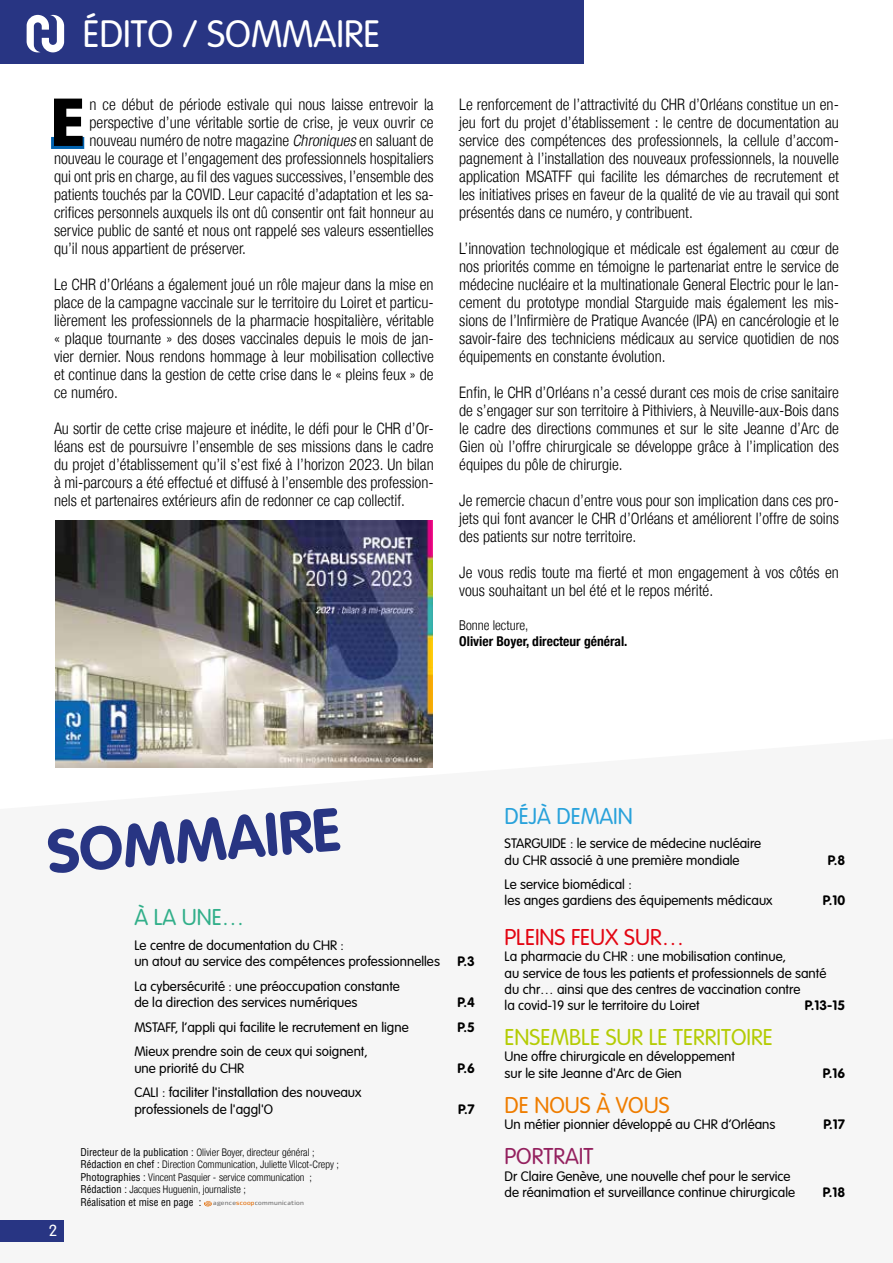
<style>
.page{position:relative;width:893px;height:1263px;background:#fff}
.page>*{position:absolute;margin:0;border:0;box-sizing:border-box;transform-origin:0 0}
.Texte_courant___lett{font:900 condensed 66.3px "Helvetica Neue";color:#000}
.t1{font:700 60px "VAG Rounded Std";color:#283583}
.t2{font:300 37.5px "VAG Rounded Std";color:#fff}
.t3{font:300 22.5px "VAG Rounded Std";color:#b4cc04}
.t4{font:300 22.5px "VAG Rounded Std";color:#e30613}
.t5{font:300 22.5px "VAG Rounded Std";color:#ef7d00}
.t6{font:300 22.5px "VAG Rounded Std";color:#29a2db}
.t7{font:300 22.5px "VAG Rounded Std";color:#94215f}
.t8{font:300 22.5px "VAG Rounded Std";color:#32af8a}
.Texte_courant{font:300 condensed 15.9px/18px "Helvetica Neue LT Std";color:#000;text-align:justify}
.Texte_courant___lett-2{font:300 condensed 15.9px "Helvetica Neue LT Std";color:#000}
.t9{font:300 15.9px "VAG Rounded Std";color:#fff}
.t10{font:300 13.5px/16.2px "VAG Rounded Std";color:#000}
.t11{font:700 13.5px "VAG Rounded Std";color:#000}
.t12{font:700 condensed 13.5px "Helvetica Neue";color:#000}
.t13{font:300 condensed 13.5px "Helvetica Neue LT Std";color:#000}
.t14{font:300 condensed 10.5px "Helvetica Neue LT Std";color:#000}
.t15{font:condensed 10.5px "Helvetica";color:#000}
.t16{font:600 6.3px "Hackman";letter-spacing:.045em;color:#706f6f}
.s1{font-style:italic}
.s2{font-family:"Helvetica";font-weight:400}
.s3{color:#e16a03}
</style>
<div class="page">
<div style="left:0;top:0;width:584px;height:64px;background:#283583"></div>
<svg style="left:27px;top:15px;width:37px;height:37px"></svg>
<div style="left:51px;top:137px;width:33px;height:12px;background:#0061ad"></div>
<div style="left:0;top:1220px;width:64px;height:22px;background:#283583"></div>
<svg style="left:204px;top:1201px;width:8px;height:5px"></svg>
<img style="left:55px;top:521px;width:377px;height:246px">
<h3 class="t2" style="left:83px;top:13px;width:299px">ÉDITO / SOMMAIRE</h3>
<p class="Texte_courant___lett" style="left:51px;top:68px;width:35px">E</p>
<p class="Texte_courant___lett-2" style="left:90px;top:95px;width:346px">n ce début de période estivale qui nous laisse entrevoir la</p>
<p class="Texte_courant___lett-2" style="left:90px;top:113px;width:346px">perspective d’une véritable sortie de crise, je veux ouvrir ce</p>
<p class="Texte_courant___lett-2" style="left:90px;top:131px;width:346px">nouveau numéro de notre magazine <span class="s1">Chroniques</span> en saluant de</p>
<p class="Texte_courant___lett-2" style="left:54px;top:149px;width:381px">nouveau le courage et l’engagement des professionnels hospitaliers</p>
<p class="Texte_courant___lett-2" style="left:54px;top:167px;width:381px">qui ont pris en charge, au fil des vagues successives, l’ensemble des</p>
<p class="Texte_courant___lett-2" style="left:54px;top:185px;width:381px">patients touchés par la COVID. Leur capacité d’adaptation et les sa-</p>
<p class="Texte_courant___lett-2" style="left:54px;top:203px;width:381px">crifices personnels auxquels ils ont dû consentir ont fait honneur au</p>
<p class="Texte_courant___lett-2" style="left:54px;top:221px;width:381px">service public de santé et nous ont rappelé ses valeurs essentielles</p>
<p class="Texte_courant___lett-2" style="left:54px;top:239px;width:194px">qu’il nous appartient de préserver.</p>
<p class="Texte_courant" style="left:54px;top:275px;width:381px">Le CHR d’Orléans a également joué un rôle majeur dans la mise en place de la campagne vaccinale sur le territoire du Loiret et particu&shy;lièrement les professionnels de la pharmacie hospitalière, véritable « plaque tournante » des doses vaccinales depuis le mois de jan&shy;vier dernier. Nous rendons hommage à leur mobilisation collective et continue dans la gestion de cette crise dans le « pleins feux » de ce numéro.</p>
<p class="Texte_courant" style="left:54px;top:419px;width:381px">Au sortir de cette crise majeure et inédite, le défi pour le CHR d’Or&shy;léans est de poursuivre l’ensemble de ses missions dans le cadre du projet d’établissement qu’il s’est fixé à l’horizon 2023. Un bilan à mi-parcours a été effectué et diffusé à l’ensemble des profession&shy;nels et partenaires extérieurs afin de redonner ce cap collectif.</p>
<p class="Texte_courant" style="left:459px;top:95px;width:381px">Le renforcement de l’attractivité du CHR d’Orléans constitue un en&shy;jeu fort du projet d’établissement : le centre de documentation au service des compétences des professionnels, la cellule d’accom&shy;pagnement à l’installation des nouveaux professionnels, la nouvelle application MSATFF qui facilite les démarches de recrutement et les initiatives prises en faveur de la qualité de vie au travail qui sont présentés dans ce numéro, y contribuent.</p>
<p class="Texte_courant" style="left:459px;top:239px;width:381px">L’innovation technologique et médicale est également au cœur de nos priorités comme en témoigne le partenariat entre le service de médecine nucléaire et la multinationale General Electric pour le lan&shy;cement du prototype mondial Starguide mais également les mis&shy;sions de l’Infirmière de Pratique Avancée (IPA) en cancérologie et le savoir-faire des techniciens médicaux au service quotidien de nos équipements en constante évolution.</p>
<p class="Texte_courant" style="left:459px;top:383px;width:381px">Enfin, le CHR d’Orléans n’a cessé durant ces mois de crise sanitaire de s’engager sur son territoire à Pithiviers, à Neuville-aux-Bois dans le cadre des directions communes et sur le site Jeanne d’Arc de Gien où l’offre chirurgicale se développe grâce à l’implication des équipes du pôle de chirurgie.</p>
<p class="Texte_courant" style="left:459px;top:491px;width:381px">Je remercie chacun d’entre vous pour son implication dans ces pro&shy;jets qui font avancer le CHR d’Orléans et améliorent l’offre de soins des patients sur notre territoire.</p>
<p class="Texte_courant" style="left:459px;top:563px;width:381px">Je vous redis toute ma fierté et mon engagement à vos côtés en vous souhaitant un bel été et le repos mérité.</p>
<p class="t13" style="left:459px;top:617px;width:71px">Bonne lecture,</p>
<p class="t12" style="left:459px;top:630px;width:170px">Olivier Boyer, directeur général.</p>
<p class="t1" style="left:44px;top:818px;width:295px;rotate:-5deg">SOMMAIRE</p>
<p class="t8" style="left:134px;top:904px;width:112px">À LA UNE…</p>
<p class="t10" style="left:134px;top:937px;width:307px">Le centre de documentation du CHR :<br>un atout au service des compétences professionnelles</p>
<p class="t10" style="left:134px;top:978px;width:267px">La cybersécurité : une préoccupation constante de la direction des services numériques</p>
<p class="t11" style="left:458px;top:953px;width:19px">P.3</p>
<p class="t11" style="left:458px;top:994px;width:19px">P.4</p>
<p class="t6" style="left:505px;top:803px;width:130px">DÉJÀ DEMAIN</p>
<p class="t10" style="left:505px;top:836px;width:258px">STARGUIDE : le service de médecine nucléaire du CHR associé à une première mondiale</p>
<p class="t10" style="left:505px;top:877px;width:269px">Le service biomédical :<br>les anges gardiens des équipements médicaux</p>
<p class="t11" style="left:828px;top:852px;width:19px">P.8</p>
<p class="t11" style="left:823px;top:893px;width:24px">P.10</p>
<p class="t4" style="left:505px;top:924px;width:181px">PLEINS FEUX SUR…</p>
<p class="t10" style="left:505px;top:949px;width:323px">La pharmacie du CHR : une mobilisation continue,<br>au service de tous les patients et professionnels de santé du chr… ainsi que des centres de vaccination contre<br>la covid-19 sur le territoire du Loiret</p>
<p class="t11" style="left:805px;top:997px;width:42px">P.13-15</p>
<p class="t9" style="left:49px;top:1221px;width:10px">2</p>
<p class="t10" style="left:134px;top:1019px;width:276px">MSTAFF, l’appli qui facilite le recrutement en ligne</p>
<p class="t11" style="left:458px;top:1019px;width:19px">P.5</p>
<p class="t10" style="left:134px;top:1044px;width:235px">Mieux prendre soin de ceux qui soignent, une priorité du CHR</p>
<p class="t11" style="left:458px;top:1060px;width:19px">P.6</p>
<p class="t10" style="left:134px;top:1085px;width:229px">CALI : faciliter l'installation des nouveaux professionels de l'aggl'O</p>
<p class="t14" style="left:80px;top:1146px;width:236px"><span class="s2">Directeur de la publication :</span> Olivier Boyer, directeur général ;</p>
<p class="t14" style="left:80px;top:1158px;width:260px"><span class="s2">Rédaction en chef :</span> Direction Communication, Juliette Vilcot-Crepy ;</p>
<p class="t14" style="left:80px;top:1171px;width:233px"><span class="s2">Photographies :</span> Vincent Pasquier - service communication ;</p>
<p class="t14" style="left:80px;top:1184px;width:167px"><span class="s2">Rédaction :</span> Jacques Huguenin, journaliste ;</p>
<p class="t15" style="left:80px;top:1195px;width:122px">Réalisation et mise en page :</p>
<p class="t16" style="left:213px;top:1199px;width:92px">agence<span class="s3">scoop</span>communication</p>
<p class="t11" style="left:458px;top:1101px;width:18px">P.7</p>
<p class="t3" style="left:505px;top:1024px;width:270px">ENSEMBLE SUR LE TERRITOIRE</p>
<p class="t10" style="left:505px;top:1049px;width:232px">Une offre chirurgicale en développement sur le site Jeanne d'Arc de Gien</p>
<p class="t11" style="left:823px;top:1065px;width:24px">P.16</p>
<p class="t5" style="left:505px;top:1092px;width:166px">DE NOUS À VOUS</p>
<p class="t10" style="left:505px;top:1117px;width:272px">Un métier pionnier développé au CHR d’Orléans</p>
<p class="t11" style="left:823px;top:1116px;width:23px">P.17</p>
<p class="t7" style="left:505px;top:1143px;width:90px">PORTRAIT</p>
<p class="t10" style="left:505px;top:1168px;width:292px">Dr Claire Genève, une nouvelle chef pour le service de réanimation et surveillance continue chirurgicale</p>
<p class="t11" style="left:823px;top:1184px;width:24px">P.18</p>
</div>
